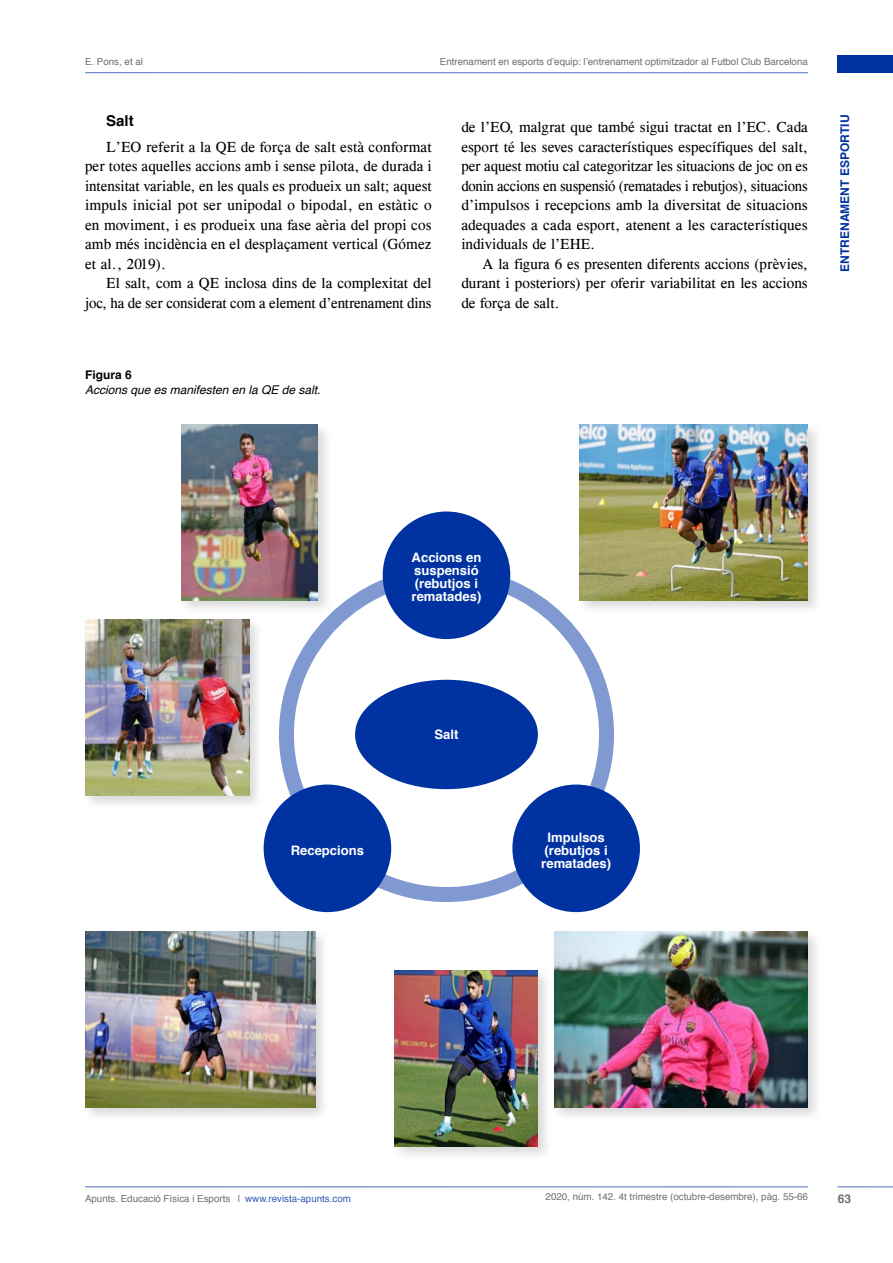
<style>
.page{position:relative;width:893px;height:1263px;background:#fff}
.page>*{position:absolute;margin:0;border:0;box-sizing:border-box;transform-origin:0 0}
.t1{font:15px/19.5px "Cg Times";color:#000;text-align:justify}
.t2{font:700 15px "Helvetica";color:#000}
.t3{font:700 13.05px/13px "Helvetica";color:#fff}
.t4{font:italic 12px "Helvetica";color:#000}
.t5{font:700 12px "Helvetica";color:#0033a1}
.t6{font:700 12px "Helvetica";color:#000}
.t7{font:700 12px "Helvetica";color:#706f6f}
.t8{font:9.75px "Helvetica";color:#706f6f}
.s1{color:#335cb3}
</style>
<div class="page">
<hr style="left:85px;top:72px;width:723px;height:1px;background:#4d70bd">
<div style="left:838px;top:56px;width:55px;height:17px;background:#0033a1"></div>
<hr style="left:85px;top:1186px;width:723px;height:1px;background:#4d70bd">
<hr style="left:838px;top:1186px;width:55px;height:1px;background:#4d70bd">
<div style="left:279px;top:567px;width:335px;height:335px;border:15px solid #8099d0;border-radius:50%"></div>
<div style="left:355px;top:680px;width:183px;height:109px;background:#0033a1;border-radius:50%"></div>
<div style="left:383px;top:511px;width:127px;height:128px;background:#0033a1;border-radius:50%"></div>
<div style="left:264px;top:784px;width:127px;height:128px;background:#0033a1;border-radius:50%"></div>
<div style="left:512px;top:784px;width:128px;height:128px;background:#0033a1;border-radius:50%"></div>
<div style="left:179px;top:422px;width:154px;height:193px;background:#000;opacity:.15"></div>
<img style="left:181px;top:425px;width:137px;height:175px">
<div style="left:577px;top:422px;width:246px;height:193px;background:#000;opacity:.15"></div>
<img style="left:580px;top:425px;width:228px;height:175px">
<div style="left:82px;top:617px;width:183px;height:193px;background:#000;opacity:.15"></div>
<img style="left:85px;top:620px;width:164px;height:175px">
<div style="left:82px;top:929px;width:248px;height:193px;background:#000;opacity:.15"></div>
<img style="left:85px;top:932px;width:230px;height:175px">
<div style="left:551px;top:929px;width:272px;height:193px;background:#000;opacity:.15"></div>
<img style="left:554px;top:932px;width:254px;height:175px">
<div style="left:391px;top:968px;width:162px;height:193px;background:#000;opacity:.15"></div>
<img style="left:394px;top:971px;width:144px;height:175px">
<p class="t8" style="left:85px;top:54px;width:59px">E. Pons, et al</p>
<p class="t8" style="left:440px;top:54px;width:369px">Entrenament en esports d’equip: l’entrenament optimitzador al Futbol Club Barcelona</p>
<p class="t2" style="left:106px;top:108px;width:29px">Salt</p>
<p class="t1" style="left:85px;top:137px;width:348px;text-indent:21px">L’EO referit a la QE de força de salt està conformat per totes aquelles accions amb i sense pilota, de durada i intensitat variable, en les quals es produeix un salt; aquest impuls inicial pot ser unipodal o bipodal, en estàtic o en moviment, i es produeix una fase aèria del propi cos amb més incidència en el desplaçament vertical (Gómez et al., 2019).</p>
<p class="t1" style="left:85px;top:273px;width:348px;text-align:right">El salt, com a QE inclosa dins de la complexitat del joc, ha de ser considerat com a element d’entrenament dins</p>
<p class="t1" style="left:461px;top:117px;width:348px">de l’EO, malgrat que també sigui tractat en l’EC. Cada esport té les seves característiques específiques del salt, per aquest motiu cal categoritzar les situacions de joc on es donin accions en suspensió (rematades i rebutjos), situacions d’impulsos i recepcions amb la diversitat de situacions adequades a cada esport, atenent a les característiques individuals de l’EHE.</p>
<p class="t1" style="left:461px;top:254px;width:348px;text-indent:21px">A la figura 6 es presenten diferents accions (prèvies, durant i posteriors) per oferir variabilitat en les accions de força de salt.</p>
<p class="t6" style="left:85px;top:365px;width:48px">Figura 6</p>
<p class="t4" style="left:85px;top:380px;width:237px">Accions que es manifesten en la QE de salt.</p>
<p class="t5" style="left:835px;top:271px;width:158px;rotate:-90deg">ENTRENAMENT ESPORTIU</p>
<p class="t3" style="left:412px;top:551px;width:71px">Accions en suspensió (rebutjos i rematades)</p>
<p class="t3" style="left:291px;top:844px;width:75px">Recepcions</p>
<p class="t3" style="left:434px;top:728px;width:25px">Salt</p>
<p class="t3" style="left:541px;top:831px;width:71px;text-align:center">Impulsos (rebutjos i rematades)</p>
<p class="t8" style="left:85px;top:1190px;width:267px">Apunts. Educació Física i Esports | <span class="s1">www.revista-apunts.com</span></p>
<p class="t8" style="left:546px;top:1189px;width:264px">2020, núm. 142. 4t trimestre (octubre-desembre), pàg. 55-66</p>
<p class="t7" style="left:838px;top:1189px;width:15px">63</p>
</div>
